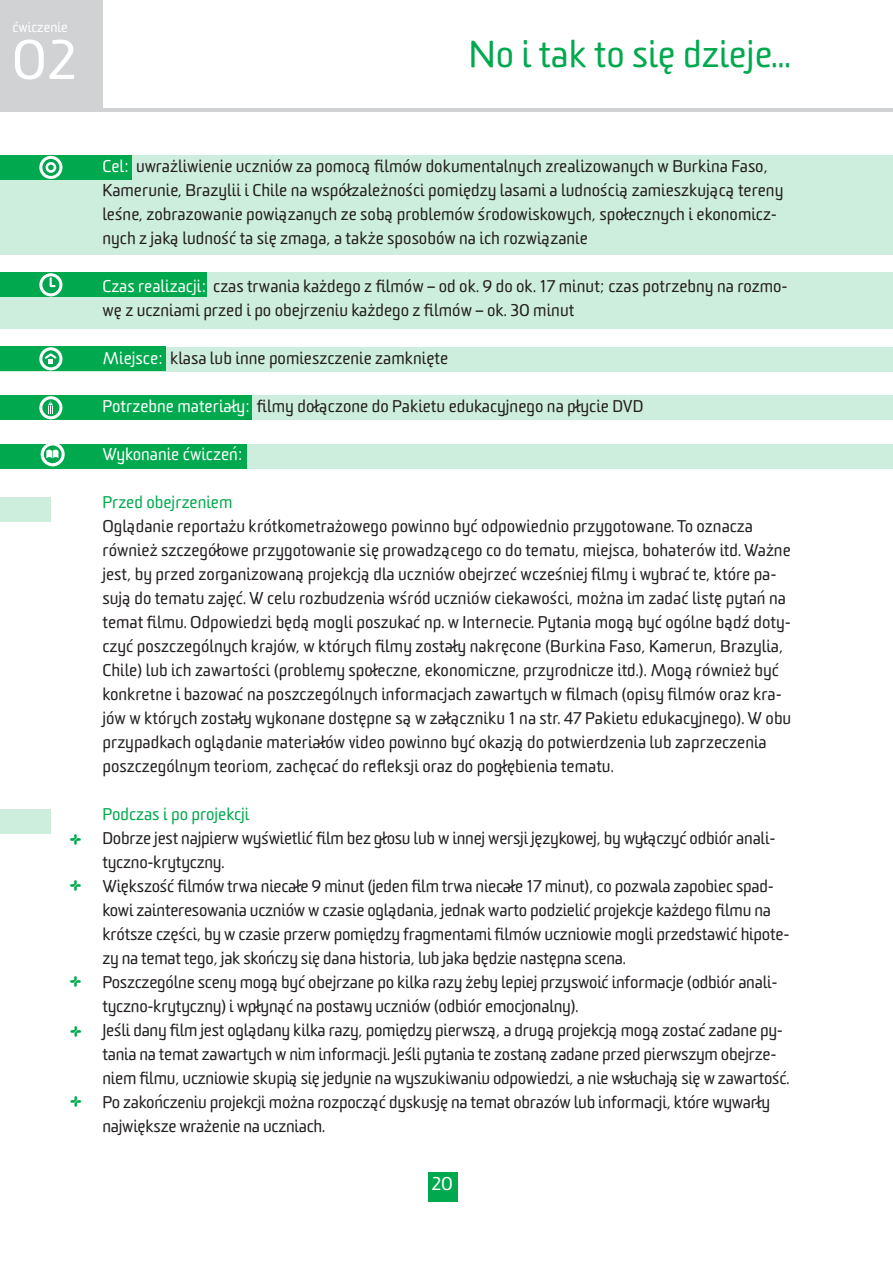
<style>
.page{position:relative;width:893px;height:1263px;background:#fff}
.page>*{position:absolute;margin:0;border:0;box-sizing:border-box;transform-origin:0 0}
.t1{font:54px "Sommet Rounded";color:#fff}
.t2{font:36px "Sommet Rounded";color:#00a94e}
.t3{font:21px/45.6px "AG Stencil";color:#00a94e}
.t4{font:18px "Sommet Rounded";color:#fff}
.t5{font:16.5px/24px "Sommet Rounded";color:#231f20}
.t6{font:16.5px "Sommet Rounded";color:#00a94e}
.t7{font:16.5px "Sommet Rounded";color:#fff}
.t8{font:13.5px "Sommet Rounded";color:#fff}
.s1{color:#fff}
</style>
<div class="page">
<div style="left:0;top:0;width:102px;height:111px;background:#d1d2d4"></div>
<div style="left:428px;top:1172px;width:29px;height:29px;background:#00a94e"></div>
<hr style="left:0;top:108px;width:893px;height:4px;background:#d1d2d4">
<div style="left:0;top:444px;width:893px;height:25px;background:#cdeedc"></div>
<div style="left:0;top:444px;width:247px;height:24px;background:#00a94e"></div>
<div style="left:0;top:395px;width:893px;height:25px;background:#cdeedc"></div>
<div style="left:0;top:395px;width:252px;height:25px;background:#00a94e"></div>
<div style="left:0;top:347px;width:893px;height:25px;background:#cdeedc"></div>
<div style="left:0;top:347px;width:166px;height:24px;background:#00a94e"></div>
<div style="left:0;top:272px;width:893px;height:57px;background:#cdeedc"></div>
<div style="left:0;top:272px;width:207px;height:25px;background:#00a94e"></div>
<div style="left:1px;top:156px;width:892px;height:99px;background:#cdeedc"></div>
<div style="left:0;top:156px;width:132px;height:24px;background:#00a94e"></div>
<div style="left:0;top:497px;width:51px;height:24px;background:#cdeedc"></div>
<div style="left:0;top:809px;width:51px;height:25px;background:#cdeedc"></div>
<svg style="left:39px;top:156px;width:23px;height:23px"></svg>
<svg style="left:42px;top:159px;width:17px;height:17px"></svg>
<div style="left:46px;top:162px;width:10px;height:11px;background:#fff;border-radius:50%"></div>
<svg style="left:48px;top:165px;width:6px;height:5px"></svg>
<svg style="left:39px;top:273px;width:23px;height:23px"></svg>
<div style="left:42px;top:276px;width:17px;height:17px;background:#00a54f;border-radius:50%"></div>
<svg style="left:49px;top:276px;width:8px;height:12px"></svg>
<svg style="left:39px;top:347px;width:23px;height:23px"></svg>
<svg style="left:42px;top:350px;width:17px;height:17px"></svg>
<svg style="left:43px;top:352px;width:15px;height:11px"></svg>
<svg style="left:39px;top:396px;width:23px;height:23px"></svg>
<div style="left:42px;top:399px;width:17px;height:17px;background:#00a54f;border-radius:50%"></div>
<svg style="left:48px;top:401px;width:5px;height:13px"></svg>
<svg style="left:41px;top:442px;width:24px;height:24px"></svg>
<svg style="left:44px;top:445px;width:18px;height:18px"></svg>
<svg style="left:46px;top:450px;width:13px;height:8px"></svg>
<p class="t8" style="left:12px;top:18px;width:57px">ćwiczenie</p>
<h1 class="t1" style="left:12px;top:25px;width:66px">02</h1>
<h2 class="t2" style="left:469px;top:31px;width:324px">No i tak to się dzieje…</h2>
<p class="t3" style="left:69px;top:817px;width:14px">+ +</p>
<p class="t3" style="left:69px;top:959px;width:14px">+</p>
<p class="t3" style="left:69px;top:1009px;width:14px">+</p>
<p class="t3" style="left:69px;top:1079px;width:14px">+</p>
<p class="t5" style="left:102px;top:155px;width:682px"><span class="s1">Cel:</span> uwrażliwienie uczniów za pomocą filmów dokumentalnych zrealizowanych w Burkina Faso, Kamerunie, Brazylii i Chile na współzależności pomiędzy lasami a ludnością zamieszkującą tereny leśne, zobrazowanie powiązanych ze sobą problemów środowiskowych, społecznych i ekonomicz&shy;nych z jaką ludność ta się zmaga, a także sposobów na ich rozwiązanie</p>
<p class="t5" style="left:102px;top:275px;width:687px"><span class="s1">Czas realizacji:</span> czas trwania każdego z filmów – od ok. 9 do ok. 17 minut; czas potrzebny na rozmo&shy;wę z uczniami przed i po obejrzeniu każdego z filmów – ok. 30 minut</p>
<p class="t5" style="left:102px;top:347px;width:347px"><span class="s1">Miejsce:</span> klasa lub inne pomieszczenie zamknięte</p>
<p class="t5" style="left:102px;top:395px;width:543px"><span class="s1">Potrzebne materiały:</span> filmy dołączone do Pakietu edukacyjnego na płycie DVD</p>
<p class="t7" style="left:102px;top:443px;width:142px">Wykonanie ćwiczeń:</p>
<p class="t6" style="left:102px;top:491px;width:132px">Przed obejrzeniem</p>
<p class="t5" style="left:102px;top:515px;width:690px">Oglądanie reportażu krótkometrażowego powinno być odpowiednio przygotowane. To oznacza również szczegółowe przygotowanie się prowadzącego co do tematu, miejsca, bohaterów itd. Ważne jest, by przed zorganizowaną projekcją dla uczniów obejrzeć wcześniej filmy i wybrać te, które pa&shy;sują do tematu zajęć. W celu rozbudzenia wśród uczniów ciekawości, można im zadać listę pytań na temat filmu. Odpowiedzi będą mogli poszukać np. w Internecie. Pytania mogą być ogólne bądź doty&shy;czyć poszczególnych krajów, w których filmy zostały nakręcone (Burkina Faso, Kamerun, Brazylia, Chile) lub ich zawartości (problemy społeczne, ekonomiczne, przyrodnicze itd.). Mogą również być konkretne i bazować na poszczególnych informacjach zawartych w filmach (opisy filmów oraz kra&shy;jów w których zostały wykonane dostępne są w załączniku 1 na str. 47 Pakietu edukacyjnego). W obu przypadkach oglądanie materiałów video powinno być okazją do potwierdzenia lub zaprzeczenia poszczególnym teoriom, zachęcać do refleksji oraz do pogłębienia tematu.</p>
<p class="t6" style="left:102px;top:803px;width:149px">Podczas i po projekcji</p>
<p class="t5" style="left:102px;top:827px;width:689px">Dobrze jest najpierw wyświetlić film bez głosu lub w innej wersji językowej, by wyłączyć odbiór anali&shy;tyczno-krytyczny.<br>Większość filmów trwa niecałe 9 minut (jeden film trwa niecałe 17 minut), co pozwala zapobiec spad&shy;kowi zainteresowania uczniów w czasie oglądania, jednak warto podzielić projekcje każdego filmu na krótsze części, by w czasie przerw pomiędzy fragmentami filmów uczniowie mogli przedstawić hipote&shy;zy na temat tego, jak skończy się dana historia, lub jaka będzie następna scena.<br>Poszczególne sceny mogą być obejrzane po kilka razy żeby lepiej przyswoić informacje (odbiór anali&shy;tyczno-krytyczny) i wpłynąć na postawy uczniów (odbiór emocjonalny).<br>Jeśli dany film jest oglądany kilka razy, pomiędzy pierwszą, a drugą projekcją mogą zostać zadane py&shy;tania na temat zawartych w nim informacji. Jeśli pytania te zostaną zadane przed pierwszym obejrze&shy;niem filmu, uczniowie skupią się jedynie na wyszukiwaniu odpowiedzi, a nie wsłuchają się w zawartość.<br>Po zakończeniu projekcji można rozpocząć dyskusję na temat obrazów lub informacji, które wywarły największe wrażenie na uczniach.</p>
<p class="t4" style="left:431px;top:1172px;width:23px">20</p>
</div>
